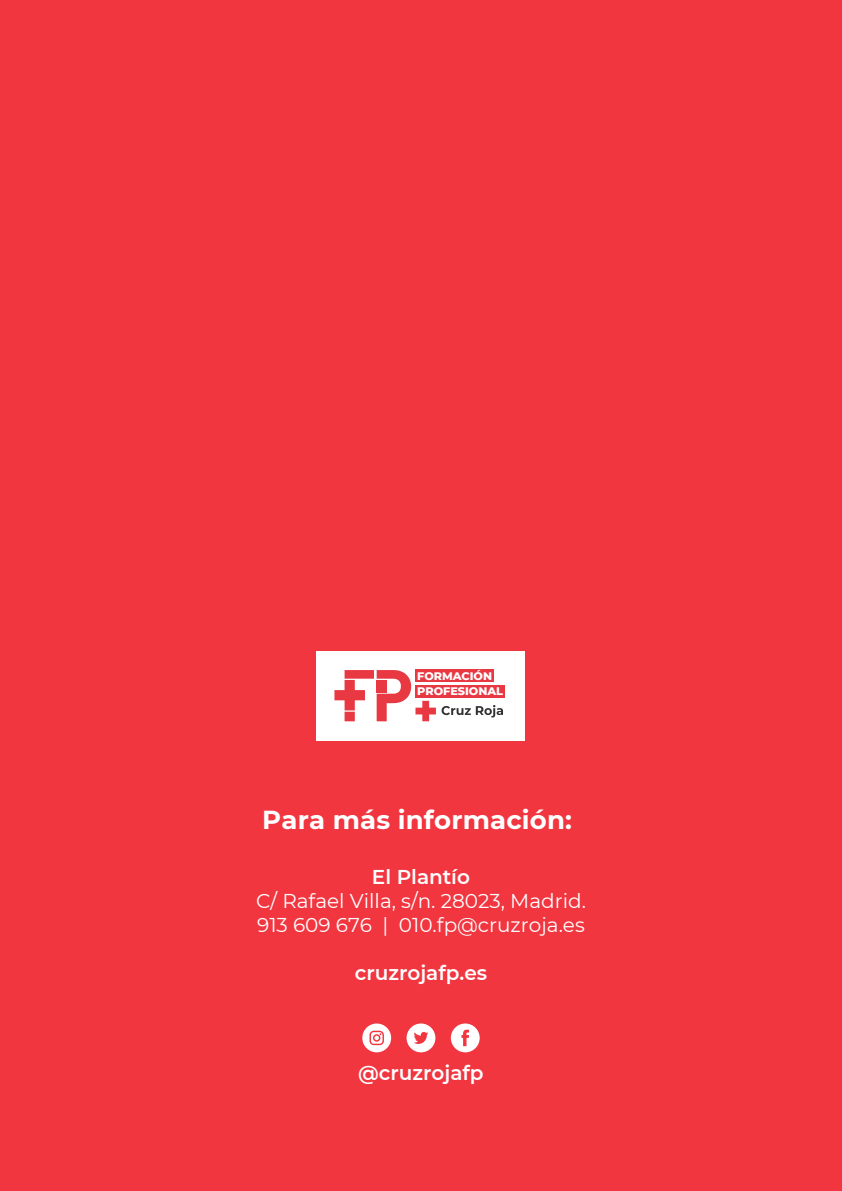
<style>
.page{position:relative;width:842px;height:1191px;background:#f13640}
.page>*{position:absolute;margin:0;border:0;box-sizing:border-box;transform-origin:0 0}
.t1{font:700 26px "Montserrat";letter-spacing:.005em;color:#fff}
.t2{font:20px/24px "Montserrat";color:#fff}
.t3{font:600 20px "Montserrat";color:#fff}
.t4{font:800 11.2px/14.8px "Montserrat";color:#fff}
</style>
<div class="page">
<div style="left:317px;top:651px;width:208px;height:89px;background:#fff"></div>
<div style="left:415px;top:670px;width:79px;height:12px;background:#e83943"></div>
<div style="left:415px;top:685px;width:90px;height:12px;background:#e83943"></div>
<svg style="left:442px;top:705px;width:61px;height:12px"></svg>
<svg style="left:334px;top:670px;width:102px;height:51px"></svg>
<svg style="left:362px;top:1023px;width:29px;height:29px"></svg>
<div style="left:407px;top:1023px;width:28px;height:29px;background:#fff;border-radius:50%"></div>
<svg style="left:414px;top:1032px;width:14px;height:12px"></svg>
<div style="left:451px;top:1023px;width:29px;height:29px;background:#fff;border-radius:50%"></div>
<svg style="left:461px;top:1029px;width:8px;height:17px"></svg>
<p class="t4" style="left:417px;top:668px;width:87px">FORMACIÓN<br>PROFESIONAL</p>
<h1 class="t1" style="left:262px;top:801px;width:311px">Para más información:</h1>
<p class="t3" style="left:372px;top:862px;width:99px">El Plantío</p>
<p class="t2" style="left:256px;top:888px;width:331px">C/ Rafael Villa, s/n. 28023, Madrid.<br>913 609 676 | 010.fp@cruzroja.es</p>
<p class="t3" style="left:355px;top:958px;width:134px">cruzrojafp.es</p>
<p class="t3" style="left:358px;top:1058px;width:127px">@cruzrojafp</p>
</div>
